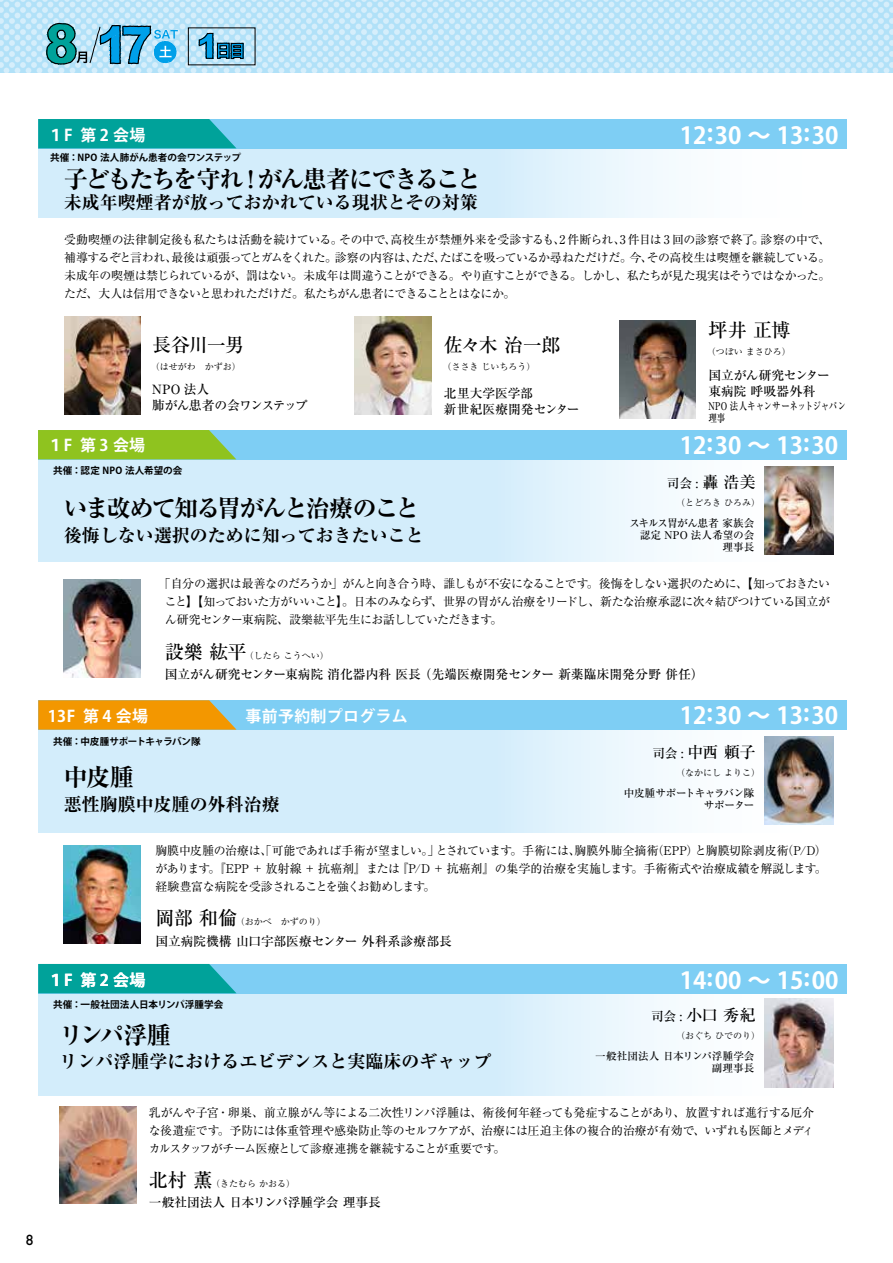
<style>
.page{position:relative;width:893px;height:1263px;background:#fff}
.page>*{position:absolute;margin:0;border:0;box-sizing:border-box;transform-origin:0 0}
.t1{font:700 expanded 24px "Ryumin Pro";letter-spacing:-.07em;color:#000}
.t2{font:700 23.4px "Koz Go Pr 6 N";color:#fff}
.t3{font:500 19.2px "Ryumin Pro";letter-spacing:-.045em;color:#000}
.t4{font:700 expanded 18px "Ryumin Pro";color:#000}
.t5{font:700 15.9px "Koz Go Pr 6 N";letter-spacing:.02em;color:#fff}
.t6{font:500 15.9px "Ryumin Pro";letter-spacing:-.02em;color:#000}
.t7{font:500 13.5px "Futura";color:#000}
.t8{font:500 12.75px/15.9px "Ryumin Pro";letter-spacing:-.005em;color:#000}
.t9{font:500 12.75px/15.9px "Ryumin Pro";letter-spacing:-.05em;color:#000}
.t10{font:12px/18px "Ryumin Pro";letter-spacing:-.045em;color:#000;text-align:justify}
.t11{font:500 10.65px/12px "Ryumin Pro";color:#000;text-align:right}
.t12{font:500 10.65px/12px "Ryumin Pro";letter-spacing:-.02em;color:#000;scale:.8 1}
.t13{font:500 10.65px/12px "Ryumin Pro";letter-spacing:-.05em;color:#000;text-align:right}
.t14{font:700 9.6px "Koz Go Pr 6 N";color:#000}
.t15{font:700 9.6px "Koz Go Pr 6 N";letter-spacing:-.03em;color:#000}
.t16{font:9px "Ryumin Pro";color:#000}
.s1{font-size:15.9px}
.s2{font-weight:500;font-size:19.2px}
.s3{font-size:12.75px}
</style>
<div class="page">
<img style="left:355px;top:317px;width:76px;height:98px">
<svg style="left:38px;top:459px;width:808px;height:102px"></svg>
<svg style="left:38px;top:730px;width:796px;height:102px"></svg>
<svg style="left:38px;top:994px;width:796px;height:101px"></svg>
<img style="left:764px;top:466px;width:69px;height:88px">
<img style="left:764px;top:736px;width:69px;height:88px">
<img style="left:764px;top:999px;width:69px;height:88px">
<div style="left:38px;top:700px;width:808px;height:30px;background:#7ecef4"></div>
<div style="left:38px;top:119px;width:808px;height:30px;background:#7ecef4"></div>
<div style="left:38px;top:964px;width:808px;height:30px;background:#7ecef4"></div>
<div style="left:38px;top:430px;width:808px;height:29px;background:#7ecef4"></div>
<svg style="left:38px;top:119px;width:198px;height:29px;background:#08a5a0"></svg>
<svg style="left:38px;top:964px;width:198px;height:29px;background:#08a4a0"></svg>
<svg style="left:38px;top:150px;width:638px;height:68px;background:#d8effb"></svg>
<img style="left:64px;top:317px;width:77px;height:97px">
<img style="left:619px;top:320px;width:77px;height:98px">
<svg style="left:38px;top:430px;width:198px;height:29px;background:#8dc32d"></svg>
<img style="left:64px;top:580px;width:76px;height:97px">
<img style="left:64px;top:846px;width:76px;height:97px">
<img style="left:59px;top:1106px;width:77px;height:98px">
<svg style="left:38px;top:700px;width:199px;height:30px;background:#e89c16"></svg>
<svg style="left:0;top:0;width:893px;height:72px;background:#bfe5f8"></svg>
<svg style="left:198px;top:32px;width:46px;height:28px"></svg>
<svg style="left:46px;top:22px;width:132px;height:43px;background:#67b4cd"></svg>
<p class="t7" style="left:26px;top:1231px;width:10px">8</p>
<h3 class="t5" style="left:48px;top:127px;width:99px">１F 第2 会場</h3>
<h1 class="t1" style="left:64px;top:160px;width:419px">子どもたちを守れ！がん患者にできること</h1>
<h3 class="t4" style="left:64px;top:188px;width:416px">未成年喫煙者が放っておかれている現状とその対策</h3>
<p class="t14" style="left:50px;top:152px;width:192px">共催：NPO 法人肺がん患者の会ワンステップ</p>
<h2 class="t2" style="left:680px;top:122px;width:160px">12:30 〜 13:30</h2>
<p class="t10" style="left:64px;top:229px;width:768px">受動喫煙の法律制定後も私たちは活動を続けている。その中で、高校生が禁煙外来を受診するも、2 件断られ、3 件目は 3 回の診察で終了。診察の中で、補導するぞと言われ、最後は頑張ってとガムをくれた。診察の内容は、ただ、たばこを吸っているか尋ねただけだ。今、その高校生は喫煙を継続している。未成年の喫煙は禁じられているが、罰はない。未成年は間違うことができる。やり直すことができる。しかし、私たちが見た現実はそうではなかった。ただ、大人は信用できないと思われただけだ。私たちがん患者にできることとはなにか。</p>
<h3 class="t3" style="left:152px;top:329px;width:94px">長谷川一男</h3>
<p class="t16" style="left:151px;top:359px;width:92px">（はせがわ　かずお）</p>
<h3 class="t3" style="left:444px;top:329px;width:118px">佐々木 治一郎</h3>
<p class="t16" style="left:442px;top:359px;width:94px">（ささき じいちろう）</p>
<p class="t9" style="left:152px;top:380px;width:157px">NPO 法人<br>肺がん患者の会ワンステップ</p>
<p class="t8" style="left:444px;top:384px;width:137px">北里大学医学部　<br>新世紀医療開発センター</p>
<h3 class="t5" style="left:48px;top:436px;width:99px">１F 第3 会場</h3>
<p class="t14" style="left:53px;top:465px;width:131px">共催：認定 NPO 法人希望の会</p>
<h1 class="t1" style="left:64px;top:490px;width:357px">いま改めて知る胃がんと治療のこと</h1>
<h3 class="t4" style="left:64px;top:521px;width:362px">後悔しない選択のために知っておきたいこと</h3>
<h3 class="t3" style="left:708px;top:315px;width:84px">坪井 正博</h3>
<p class="t16" style="left:707px;top:344px;width:85px">（つぼい まさひろ）</p>
<p class="t8" style="left:708px;top:367px;width:123px">国立がん研究センター東病院 呼吸器外科</p>
<p class="t12" style="left:708px;top:400px;width:174px">NPO 法人キャンサーネットジャパン理事</p>
<h2 class="t2" style="left:680px;top:432px;width:160px">12:30 〜 13:30</h2>
<p class="t8" style="left:667px;top:474px;width:90px">司会 : <span class="s1">轟 浩美</span></p>
<p class="t16" style="left:676px;top:496px;width:85px">（とどろき ひろみ）</p>
<p class="t11" style="left:629px;top:516px;width:127px">スキルス胃がん患者 家族会認定 NPO 法人希望の会理事長</p>
<p class="t10" style="left:165px;top:573px;width:667px;text-indent:-6px">「自分の選択は最善なのだろうか」がんと向き合う時、誰しもが不安になることです。後悔をしない選択のために、【知っておきたいこと】【知っておいた方がいいこと】。日本のみならず、世界の胃がん治療をリードし、新たな治療承認に次々結びつけている国立がん研究センター東病院、設樂紘平先生にお話ししていただきます。</p>
<p class="t16" style="left:165px;top:648px;width:166px"><span class="s2">設樂 紘平</span>（したら こうへい）</p>
<p class="t8" style="left:165px;top:665px;width:540px">国立がん研究センター東病院 消化器内科 医長 （先端医療開発センター 新薬臨床開発分野 併任）</p>
<h3 class="t5" style="left:48px;top:707px;width:102px">13F 第 4 会場</h3>
<h3 class="t5" style="left:246px;top:707px;width:164px">事前予約制プログラム</h3>
<h2 class="t2" style="left:680px;top:702px;width:160px">12:30 〜 13:30</h2>
<p class="t15" style="left:53px;top:736px;width:149px">共催：中皮腫サポートキャラバン隊</p>
<h3 class="t6" style="left:652px;top:739px;width:105px"><span class="s3">司会 :</span> 中西 頼子</h3>
<p class="t16" style="left:676px;top:765px;width:85px">（なかにし よりこ）</p>
<h1 class="t1" style="left:64px;top:758px;width:72px">中皮腫</h1>
<h3 class="t4" style="left:64px;top:790px;width:217px">悪性胸膜中皮腫の外科治療</h3>
<p class="t10" style="left:155px;top:841px;width:673px">胸膜中皮腫の治療は、「可能であれば手術が望ましい。」とされています。手術には、胸膜外肺全摘術（EPP）と胸膜切除剥皮術（P/D）があります。『EPP + 放射線 + 抗癌剤』または『P/D + 抗癌剤』の集学的治療を実施します。手術術式や治療成績を解説します。経験豊富な病院を受診されることを強くお勧めします。</p>
<p class="t13" style="left:624px;top:786px;width:132px">中皮腫サポートキャラバン隊サポーター</p>
<p class="t16" style="left:155px;top:915px;width:172px"><span class="s2">岡部 和倫</span>（おかべ　かずのり）</p>
<h3 class="t5" style="left:48px;top:971px;width:99px">１F 第2 会場</h3>
<p class="t8" style="left:155px;top:932px;width:298px">国立病院機構 山口宇部医療センター 外科系診療部長</p>
<h2 class="t2" style="left:680px;top:967px;width:160px">14:00 〜 15:00</h2>
<p class="t14" style="left:53px;top:999px;width:172px">共催：一般社団法人日本リンパ浮腫学会</p>
<h1 class="t1" style="left:59px;top:1016px;width:113px">リンパ浮腫</h1>
<h3 class="t4" style="left:59px;top:1047px;width:433px">リンパ浮腫学におけるエビデンスと実臨床のギャップ</h3>
<p class="t10" style="left:149px;top:1102px;width:667px">乳がんや子宮・卵巣、前立腺がん等による二次性リンパ浮腫は、術後何年経っても発症することがあり、放置すれば進行する厄介な後遺症です。予防には体重管理や感染防止等のセルフケアが、治療には圧迫主体の複合的治療が有効で、いずれも医師とメディカルスタッフがチーム医療として診療連携を継続することが重要です。</p>
<h3 class="t6" style="left:651px;top:1002px;width:106px"><span class="s3">司会 :</span> 小口 秀紀</h3>
<p class="t16" style="left:676px;top:1028px;width:85px">（おぐち ひでのり）</p>
<p class="t11" style="left:595px;top:1049px;width:161px">一般社団法人 日本リンパ浮腫学会副理事長</p>
<p class="t16" style="left:149px;top:1176px;width:148px"><span class="s2">北村 薫</span>（きたむら かおる）</p>
<p class="t8" style="left:149px;top:1193px;width:234px">一般社団法人 日本リンパ浮腫学会 理事長</p>
</div>
